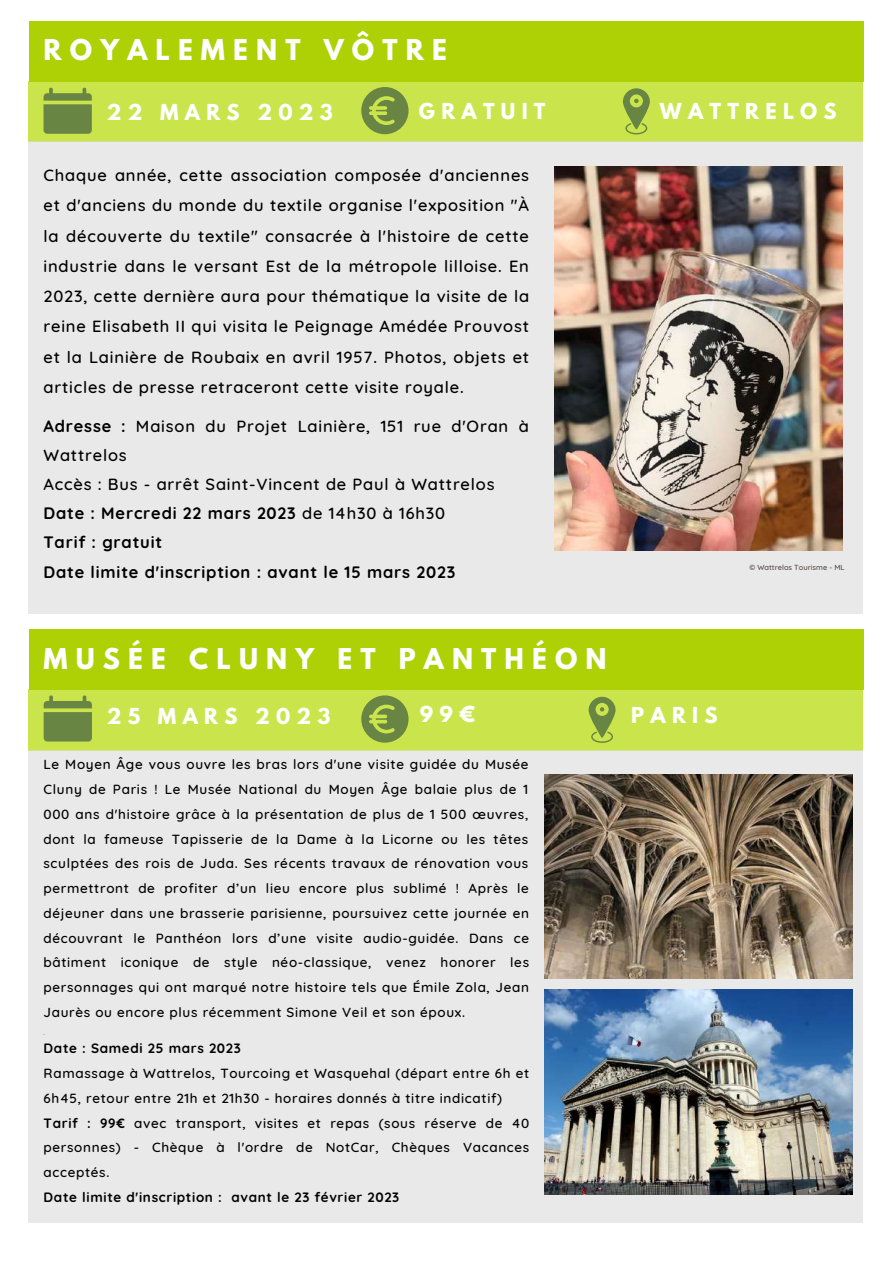
<style>
.page{position:relative;width:893px;height:1264px;background:#fff}
.page>*{position:absolute;margin:0;border:0;box-sizing:border-box;transform-origin:0 0}
.t1{font:700 25.5px "League Spartan";letter-spacing:.32em;color:#fff}
.t2{font:700 19.5px "League Spartan";letter-spacing:.32em;color:#fff}
.t3{font:500 16.5px/30.2px "Quicksand";letter-spacing:.05em;color:#000;text-align:justify}
.t4{font:500 13.5px/24.8px "Quicksand";letter-spacing:.05em;color:#000;text-align:justify}
.t5{font:700 13.5px "Quicksand";letter-spacing:.05em;color:#000}
.t6{font:500 7.5px "Quicksand";color:#544e4b}
.s1{font-weight:700}
</style>
<div class="page">
<div style="left:29px;top:81px;width:833px;height:61px;background:#cae54c"></div>
<div style="left:29px;top:21px;width:834px;height:61px;background:#add104"></div>
<div style="left:29px;top:142px;width:833px;height:472px;background:#e9e9e9"></div>
<svg style="left:361px;top:87px;width:47px;height:47px"></svg>
<svg style="left:623px;top:88px;width:26px;height:46px"></svg>
<svg style="left:44px;top:88px;width:48px;height:46px"></svg>
<div style="left:29px;top:689px;width:833px;height:61px;background:#cae54c"></div>
<div style="left:29px;top:629px;width:834px;height:60px;background:#add104"></div>
<div style="left:29px;top:750px;width:833px;height:472px;background:#e9e9e9"></div>
<img style="left:544px;top:774px;width:308px;height:204px">
<img style="left:544px;top:989px;width:308px;height:205px">
<svg style="left:361px;top:695px;width:47px;height:47px"></svg>
<svg style="left:588px;top:696px;width:27px;height:47px"></svg>
<svg style="left:44px;top:695px;width:48px;height:46px"></svg>
<img style="left:554px;top:167px;width:288px;height:383px">
<h1 class="t1" style="left:43px;top:37px;width:405px">ROYALEMENT VÔTRE</h1>
<h2 class="t2" style="left:107px;top:102px;width:227px">22 MARS 2023</h2>
<h2 class="t2" style="left:660px;top:101px;width:178px">WATTRELOS</h2>
<h2 class="t2" style="left:419px;top:102px;width:128px">GRATUIT</h2>
<p class="t3" style="left:43px;top:160px;width:487px">Chaque année, cette association composée d'anciennes et d'anciens du monde du textile organise l'exposition "À la découverte du textile" consacrée à l'histoire de cette industrie dans le versant Est de la métropole lilloise. En 2023, cette dernière aura pour thématique la visite de la reine Elisabeth II qui visita le Peignage Amédée Prouvost et la Lainière de Roubaix en avril 1957. Photos, objets et articles de presse retraceront cette visite royale.</p>
<p class="t3" style="left:43px;top:410px;width:487px;line-height:29.2px;text-align:left"><span class="s1">Adresse :</span> Maison du Projet Lainière, 151 rue d'Oran à Wattrelos<br>Accès : Bus - arrêt Saint-Vincent de Paul à Wattrelos <span class="s1">Date : Mercredi 22 mars 2023</span> de 14h30 à 16h30<br><span class="s1">Tarif : gratuit<br>Date limite d'inscription : avant le 15 mars 2023</span></p>
<h1 class="t1" style="left:43px;top:645px;width:564px">MUSÉE CLUNY ET PANTHÉON</h1>
<h2 class="t2" style="left:107px;top:706px;width:225px">25 MARS 2023</h2>
<h2 class="t2" style="left:631px;top:705px;width:88px">PARIS</h2>
<h2 class="t2" style="left:420px;top:704px;width:57px">99€</h2>
<p class="t4" style="left:43px;top:752px;width:487px">Le Moyen Âge vous ouvre les bras lors d'une visite guidée du Musée Cluny de Paris ! Le Musée National du Moyen Âge balaie plus de 1<br>000 ans d'histoire grâce à la présentation de plus de 1 500 œuvres, dont la fameuse Tapisserie de la Dame à la Licorne ou les têtes sculptées des rois de Juda. Ses récents travaux de rénovation vous permettront de profiter d’un lieu encore plus sublimé ! Après le déjeuner dans une brasserie parisienne, poursuivez cette journée en découvrant le Panthéon lors d’une visite audio-guidée. Dans ce bâtiment iconique de style néo-classique, venez honorer les personnages qui ont marqué notre histoire tels que Émile Zola, Jean Jaurès ou encore plus récemment Simone Veil et son époux.</p>
<p class="t5" style="left:44px;top:1039px;width:199px">Date : Samedi 25 mars 2023</p>
<p class="t4" style="left:44px;top:1060px;width:487px;text-align:left">Ramassage à Wattrelos, Tourcoing et Wasquehal (départ entre 6h et 6h45, retour entre 21h et 21h30 - horaires donnés à titre indicatif)<br><span class="s1">Tarif : 99€</span> avec transport, visites et repas (sous réserve de 40 personnes) - Chèque à l'ordre de NotCar, Chèques Vacances acceptés.</p>
<p class="t5" style="left:44px;top:1188px;width:357px">Date limite d'inscription : avant le 23 février 2023</p>
<p class="t6" style="left:749px;top:562px;width:97px">© Wattrelos Tourisme - ML</p>
</div>
